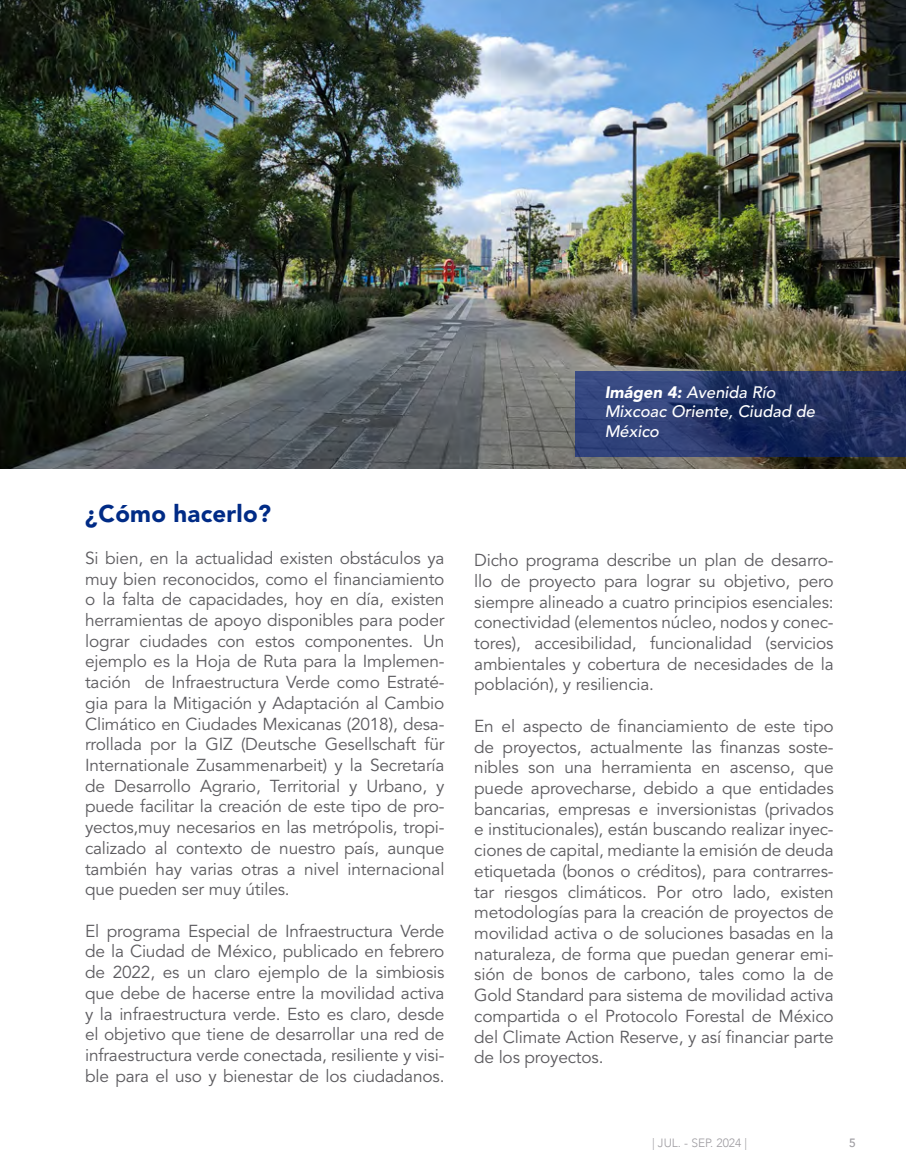
<style>
.page{position:relative;width:906px;height:1170px;background:#fff}
.page>*{position:absolute;margin:0;border:0;box-sizing:border-box;transform-origin:0 0}
.t1{font:900 24px "Avenir LT Std";letter-spacing:.01em;color:#002b86}
.t2{font:17.25px/20.7px "Avenir LT Std";letter-spacing:-.01em;color:#5c5b5f;text-align:justify}
.t3{font:italic 500 16.5px/19.8px "Avenir LT Std";color:#fff}
.t4{font:300 12px "Avenir";color:#9d9ba0}
.t5{font:500 12px "Avenir";color:#9d9ba0}
.s1{font-weight:900}
</style>
<div class="page">
<img style="left:0;top:0;width:906px;height:468px">
<svg style="left:575px;top:371px;width:331px;height:86px;background:#263669"></svg>
<h1 class="t1" style="left:85px;top:499px;width:188px">¿Cómo hacerlo?</h1>
<p class="t2" style="left:85px;top:548px;width:361px">Si bien, en la actualidad existen obstáculos ya muy bien reconocidos, como el financiamiento o la falta de capacidades, hoy en día, existen herramientas de apoyo disponibles para poder lograr ciudades con estos componentes. Un ejemplo es la Hoja de Ruta para la Implemen&shy;tación de Infraestructura Verde como Estraté&shy;gia para la Mitigación y Adaptación al Cambio Climático en Ciudades Mexicanas (2018), desa&shy;rrollada por la GIZ (Deutsche Gesellschaft für Internationale Zusammenarbeit) y la Secretaría de Desarrollo Agrario, Territorial y Urbano, y puede facilitar la creación de este tipo de pro&shy;yectos,muy necesarios en las metrópolis, tropi&shy;calizado al contexto de nuestro país, aunque también hay varias otras a nivel internacional que pueden ser muy útiles.</p>
<p class="t2" style="left:85px;top:920px;width:361px">El programa Especial de Infraestructura Verde de la Ciudad de México, publicado en febrero de 2022, es un claro ejemplo de la simbiosis que debe de hacerse entre la movilidad activa y la infraestructura verde. Esto es claro, desde el objetivo que tiene de desarrollar una red de infraestructura verde conectada, resiliente y visi&shy;ble para el uso y bienestar de los ciudadanos.</p>
<p class="t3" style="left:604px;top:382px;width:212px"><span class="s1">Imágen 4:</span> Avenida Río<br>Mixcoac Oriente, Ciudad de<br>México</p>
<p class="t2" style="left:474px;top:550px;width:361px">Dicho programa describe un plan de desarro&shy;llo de proyecto para lograr su objetivo, pero siempre alineado a cuatro principios esenciales: conectividad (elementos núcleo, nodos y conec&shy;tores), accesibilidad, funcionalidad (servicios ambientales y cobertura de necesidades de la población), y resiliencia.</p>
<p class="t2" style="left:474px;top:716px;width:361px">En el aspecto de financiamiento de este tipo de proyectos, actualmente las finanzas soste&shy;nibles son una herramienta en ascenso, que puede aprovecharse, debido a que entidades bancarias, empresas e inversionistas (privados e institucionales), están buscando realizar inyec&shy;ciones de capital, mediante la emisión de deuda etiquetada (bonos o créditos), para contrarres&shy;tar riesgos climáticos. Por otro lado, existen metodologías para la creación de proyectos de movilidad activa o de soluciones basadas en la naturaleza, de forma que puedan generar emi&shy;sión de bonos de carbono, tales como la de Gold Standard para sistema de movilidad activa compartida o el Protocolo Forestal de México del Climate Action Reserve, y así financiar parte de los proyectos.</p>
<p class="t4" style="left:652px;top:1135px;width:96px">| JUL. - SEP. 2024 |</p>
<p class="t5" style="left:849px;top:1132px;width:8px">5</p>
</div>
